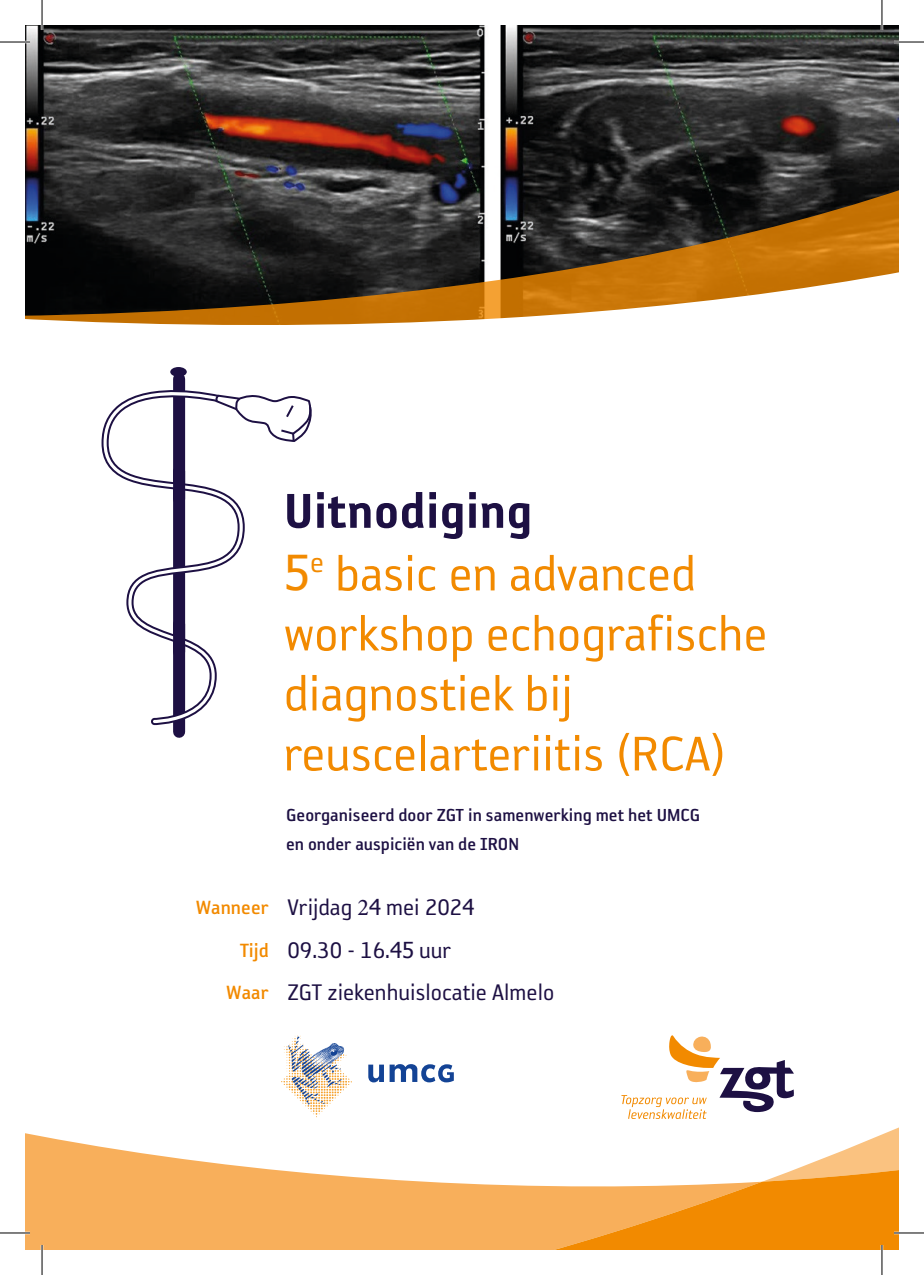
<style>
.page{position:relative;width:924px;height:1275px;background:#fff}
.page>*{position:absolute;margin:0;border:0;box-sizing:border-box;transform-origin:0 0}
.t1{font:56px/60px "Reykjavik One OT A Gauge";color:#f28a00}
.t2{font:56px "Reykjavik One OT C Gauge";letter-spacing:.005em;color:#1d1043}
.t3{font:26px/43px "Reykjavik One OT A Gauge";color:#1d1043}
.t4{font:22px/42.6px "Reykjavik One OT B Gauge";color:#f28a00;text-align:right}
.t5{font:20px/28.4px "Reykjavik One OT B Gauge";color:#1d1043}
.s1{font-family:"Tahoma";font-size:48px}
.s2{font-family:"Minion Pro";font-size:24px}
.s3{font-family:"Tahoma";font-size:22px}
</style>
<div class="page">
<img style="left:25px;top:25px;width:873px;height:145px">
<svg style="left:25px;top:170px;width:873px;height:208px"></svg>
<div style="left:25px;top:1133px;width:48px;height:117px;background:#f8af5b"></div>
<svg style="left:73px;top:1142px;width:825px;height:108px;fill:#f8af5b"></svg>
<svg style="left:621px;top:1035px;width:277px;height:146px"></svg>
<svg style="left:101px;top:378px;width:144px;height:348px"></svg>
<svg style="left:214px;top:382px;width:98px;height:61px"></svg>
<div style="left:170px;top:367px;width:17px;height:10px;background:#1d1043;border-radius:50%"></div>
<div style="left:173px;top:471px;width:12px;height:28px;background:#1d1043"></div>
<div style="left:173px;top:624px;width:12px;height:28px;background:#1d1043"></div>
<svg style="left:368px;top:1064px;width:85px;height:18px"></svg>
<img style="left:281px;top:1035px;width:71px;height:83px">
<hr style="left:0;top:41px;width:30px;height:2px;background:#fff">
<hr style="left:893px;top:41px;width:30px;height:2px;background:#fff">
<hr style="left:0;top:1231px;width:30px;height:3px;background:#fff">
<hr style="left:893px;top:1231px;width:30px;height:3px;background:#fff">
<hr style="left:41px;top:0;width:2px;height:30px;background:#fff">
<hr style="left:41px;top:1245px;width:2px;height:30px;background:#fff">
<hr style="left:880px;top:0;width:2px;height:30px;background:#fff">
<hr style="left:880px;top:1245px;width:2px;height:30px;background:#fff">
<hr style="left:0;top:42px;width:30px;height:1px;background:#000">
<hr style="left:893px;top:42px;width:30px;height:1px;background:#000">
<hr style="left:0;top:1232px;width:30px;height:1px;background:#000">
<hr style="left:893px;top:1232px;width:30px;height:1px;background:#000">
<hr style="left:42px;top:0;width:1px;height:30px;background:#000">
<hr style="left:42px;top:1245px;width:1px;height:30px;background:#000">
<hr style="left:881px;top:0;width:1px;height:30px;background:#000">
<hr style="left:881px;top:1245px;width:1px;height:30px;background:#000">
<p class="t2" style="left:284px;top:481px;width:250px">Uitnodiging</p>
<p class="t1" style="left:284px;top:544px;width:485px"><span class="s1">5</span><sup>e</sup> basic en advanced workshop echografische diagnostiek bij reuscelarteriitis (RCA)</p>
<p class="t5" style="left:286px;top:801px;width:415px">Georganiseerd door ZGT in samenwerking met het UMCG en onder auspiciën van de IRON</p>
<p class="t4" style="left:196px;top:886px;width:74px">Wanneer<br>Tijd<br>Waar</p>
<p class="t3" style="left:287px;top:885px;width:268px">Vrijdag <span class="s2">2</span><span class="s3">4</span> mei 202<span class="s3">4<br></span>09.30 - 16.<span class="s3">45</span> uur<br>ZGT ziekenhuislocatie Almelo</p>
</div>
